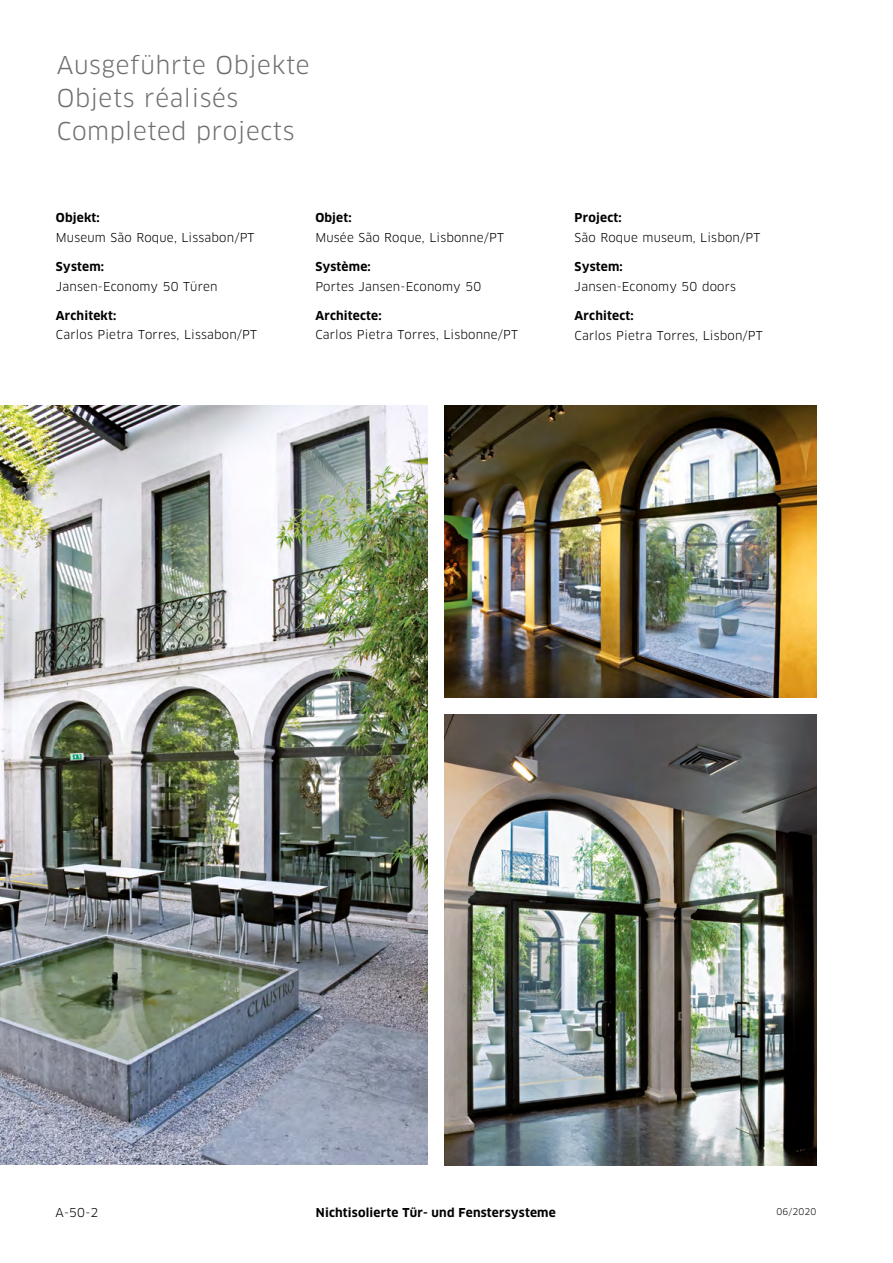
<style>
.page{position:relative;width:893px;height:1263px;background:#fff}
.page>*{position:absolute;margin:0;border:0;box-sizing:border-box;transform-origin:0 0}
.t1{font:24px/33px "Clan Pro";letter-spacing:.025em;color:#706f6f}
.t2{font:12px "Clan Pro";letter-spacing:.015em;color:#000}
.t3{font:700 12px "Clan Pro";letter-spacing:.015em;color:#000}
.t4{font:9px "Clan Pro";letter-spacing:.015em;color:#000}
</style>
<div class="page">
<img style="left:444px;top:405px;width:372px;height:292px">
<img style="left:0;top:405px;width:427px;height:759px">
<img style="left:444px;top:714px;width:372px;height:451px">
<h1 class="t1" style="left:57px;top:49px;width:254px">Ausgeführte Objekte<br>Objets réalisés<br>Completed projects</h1>
<p class="t3" style="left:56px;top:211px;width:46px">Objekt:</p>
<p class="t2" style="left:56px;top:230px;width:200px">Museum São Roque, Lissabon/PT</p>
<p class="t3" style="left:56px;top:260px;width:50px">System:</p>
<p class="t2" style="left:56px;top:279px;width:163px">Jansen-Economy 50 Türen</p>
<p class="t3" style="left:56px;top:308px;width:62px">Architekt:</p>
<p class="t2" style="left:56px;top:328px;width:203px">Carlos Pietra Torres, Lissabon/PT</p>
<p class="t3" style="left:315px;top:211px;width:38px">Objet:</p>
<p class="t2" style="left:315px;top:230px;width:190px">Musée São Roque, Lisbonne/PT</p>
<p class="t3" style="left:315px;top:260px;width:57px">Système:</p>
<p class="t2" style="left:315px;top:279px;width:167px">Portes Jansen-Economy 50</p>
<p class="t3" style="left:315px;top:308px;width:68px">Architecte:</p>
<p class="t2" style="left:315px;top:328px;width:204px">Carlos Pietra Torres, Lisbonne/PT</p>
<p class="t3" style="left:575px;top:211px;width:49px">Project:</p>
<p class="t2" style="left:575px;top:230px;width:187px">São Roque museum, Lisbon/PT</p>
<p class="t3" style="left:575px;top:260px;width:50px">System:</p>
<p class="t2" style="left:575px;top:279px;width:163px">Jansen-Economy 50 doors</p>
<p class="t3" style="left:575px;top:309px;width:61px">Architect:</p>
<p class="t2" style="left:575px;top:328px;width:190px">Carlos Pietra Torres, Lisbon/PT</p>
<p class="t2" style="left:56px;top:1205px;width:44px">A-50-2</p>
<p class="t3" style="left:316px;top:1206px;width:241px">Nichtisolierte Tür- und Fenstersysteme</p>
<p class="t4" style="left:776px;top:1206px;width:41px">06/2020</p>
</div>
